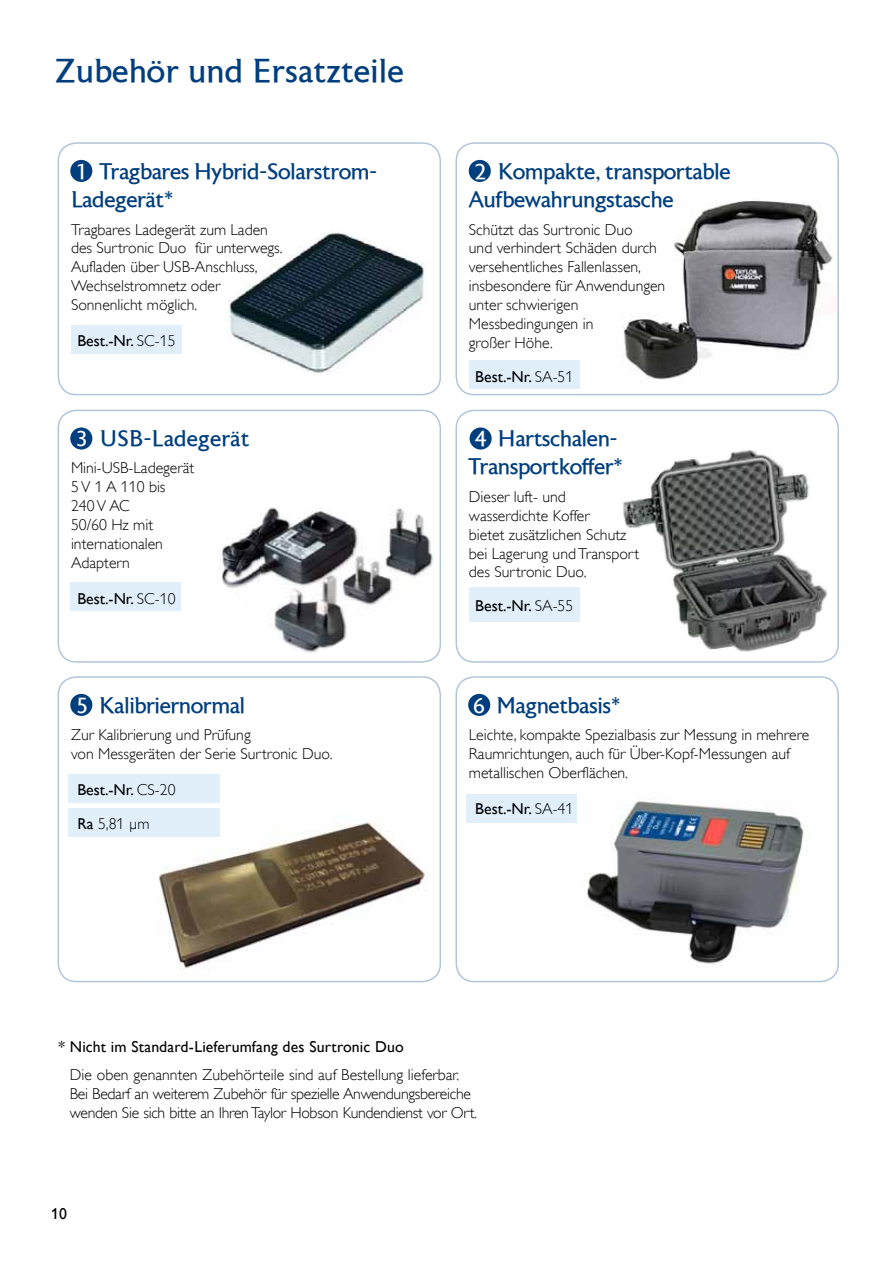
<style>
.page{position:relative;width:893px;height:1263px;background:#fff}
.page>*{position:absolute;margin:0;border:0;box-sizing:border-box;transform-origin:0 0}
.t1{font:33px "Astoria Roman";color:#003e7e}
.t2{font:22.5px/28.5px "Astoria Roman";letter-spacing:-.025em;color:#003e7e}
.t3{font:22.5px "Astoria Roman";color:#003e7e}
.t4{font:300 15.75px/18.9px "Gill Alt One";color:#000}
.t5{font:300 15.75px/18.9px "Gill Alt One";letter-spacing:-.02em;color:#000}
.t6{font:15.75px/33.8px "Gill Alt One";letter-spacing:.005em;color:#000}
.s1{font-size:21.75px;color:#fff}
.s2{font-weight:300}
</style>
<div class="page">
<div style="left:58px;top:142px;width:383px;height:253px;border:2px solid #b3c5d8;border-radius:18px"></div>
<div style="left:58px;top:410px;width:383px;height:253px;border:2px solid #b3c5d8;border-radius:18px"></div>
<img style="left:159px;top:822px;width:269px;height:147px">
<div style="left:58px;top:676px;width:383px;height:306px;border:2px solid #b3c5d8;border-radius:18px"></div>
<img style="left:480px;top:794px;width:358px;height:187px">
<div style="left:455px;top:676px;width:384px;height:306px;border:2px solid #b3c5d8;border-radius:18px"></div>
<div style="left:455px;top:410px;width:384px;height:253px;border:2px solid #b3c5d8;border-radius:18px"></div>
<img style="left:623px;top:200px;width:215px;height:195px">
<div style="left:455px;top:142px;width:384px;height:253px;border:2px solid #b3c5d8;border-radius:18px"></div>
<img style="left:228px;top:230px;width:198px;height:143px">
<div style="left:71px;top:326px;width:110px;height:28px;background:#e1effa"></div>
<div style="left:70px;top:583px;width:111px;height:28px;background:#e1effa"></div>
<div style="left:68px;top:775px;width:152px;height:28px;background:#e1effa"></div>
<div style="left:466px;top:795px;width:110px;height:28px;background:#e1effa"></div>
<div style="left:469px;top:587px;width:111px;height:35px;background:#e1effa"></div>
<div style="left:469px;top:360px;width:110px;height:28px;background:#e1effa"></div>
<div style="left:68px;top:809px;width:152px;height:28px;background:#e1effa"></div>
<img style="left:219px;top:500px;width:222px;height:154px">
<img style="left:623px;top:449px;width:204px;height:203px">
<div style="left:70px;top:160px;width:22px;height:22px;background:#003e7e;border-radius:50%"></div>
<div style="left:469px;top:160px;width:22px;height:22px;background:#003e7e;border-radius:50%"></div>
<div style="left:70px;top:427px;width:22px;height:22px;background:#003e7e;border-radius:50%"></div>
<div style="left:470px;top:427px;width:22px;height:22px;background:#003e7e;border-radius:50%"></div>
<div style="left:70px;top:694px;width:22px;height:22px;background:#003e7e;border-radius:50%"></div>
<div style="left:468px;top:694px;width:22px;height:22px;background:#003e7e;border-radius:50%"></div>
<h1 class="t1" style="left:56px;top:53px;width:350px">Zubehör und Ersatzteile</h1>
<h2 class="t2" style="left:71px;top:157px;width:308px"><span class="s1">1</span> Tragbares Hybrid-Solarstrom-<br>Ladegerät*</h2>
<p class="t4" style="left:71px;top:220px;width:213px">Tragbares Ladegerät zum Laden des Surtronic Duo für unterwegs.<br>Aufladen über USB-Anschluss,<br>Wechselstromnetz oder<br>Sonnenlicht möglich.</p>
<p class="t6" style="left:77px;top:324px;width:100px">Best.-Nr. <span class="s2">SC-15</span></p>
<h2 class="t3" style="left:77px;top:426px;width:174px"><span class="s1">3</span> USB-Ladegerät</h2>
<p class="t4" style="left:71px;top:459px;width:125px">Mini-USB-Ladegerät<br>5V 1 A 110 bis<br>240V AC<br>50/60 Hz mit internationalen<br>Adaptern</p>
<p class="t6" style="left:77px;top:581px;width:100px">Best.-Nr. <span class="s2">SC-10</span></p>
<h2 class="t2" style="left:77px;top:691px;width:170px"><span class="s1">5</span> Kalibriernormal</h2>
<p class="t4" style="left:71px;top:725px;width:263px">Zur Kalibrierung und Prüfung<br>von Messgeräten der Serie Surtronic Duo.</p>
<p class="t6" style="left:77px;top:772px;width:100px">Best.-Nr. <span class="s2">CS-20<br></span>Ra <span class="s2">5,81 μm</span></p>
<h2 class="t2" style="left:469px;top:157px;width:263px"><span class="s1">2</span> Kompakte, transportable<br>Aufbewahrungstasche</h2>
<p class="t4" style="left:469px;top:220px;width:198px">Schützt das Surtronic Duo<br>und verhindert Schäden durch versehentliches Fallenlassen, insbesondere für Anwendungen unter schwierigen<br>Messbedingungen in<br>großer Höhe.</p>
<p class="t6" style="left:475px;top:359px;width:100px">Best.-Nr. <span class="s2">SA-51</span></p>
<h2 class="t2" style="left:469px;top:425px;width:156px"><span class="s1">4</span> Hartschalen-<br>Transportkoffer*</h2>
<p class="t4" style="left:469px;top:487px;width:172px">Dieser luft- und wasserdichte Koffer<br>bietet zusätzlichen Schutz bei Lagerung und Transport des Surtronic Duo.</p>
<p class="t6" style="left:475px;top:589px;width:100px">Best.-Nr. <span class="s2">SA-55</span></p>
<h2 class="t2" style="left:473px;top:691px;width:149px"><span class="s1">6</span> Magnetbasis*</h2>
<p class="t4" style="left:469px;top:725px;width:342px">Leichte, kompakte Spezialbasis zur Messung in mehrere<br>Raumrichtungen, auch für Über-Kopf-Messungen auf metallischen Oberflächen.</p>
<p class="t6" style="left:475px;top:791px;width:100px">Best.-Nr. <span class="s2">SA-41</span></p>
<p class="t6" style="left:58px;top:1029px;width:347px">* Nicht im Standard-Lieferumfang des Surtronic Duo</p>
<p class="t5" style="left:70px;top:1065px;width:409px">Die oben genannten Zubehörteile sind auf Bestellung lieferbar.<br>Bei Bedarf an weiterem Zubehör für spezielle Anwendungsbereiche wenden Sie sich bitte an Ihren Taylor Hobson Kundendienst vor Ort.</p>
<p class="t6" style="left:51px;top:1197px;width:17px">10</p>
</div>
